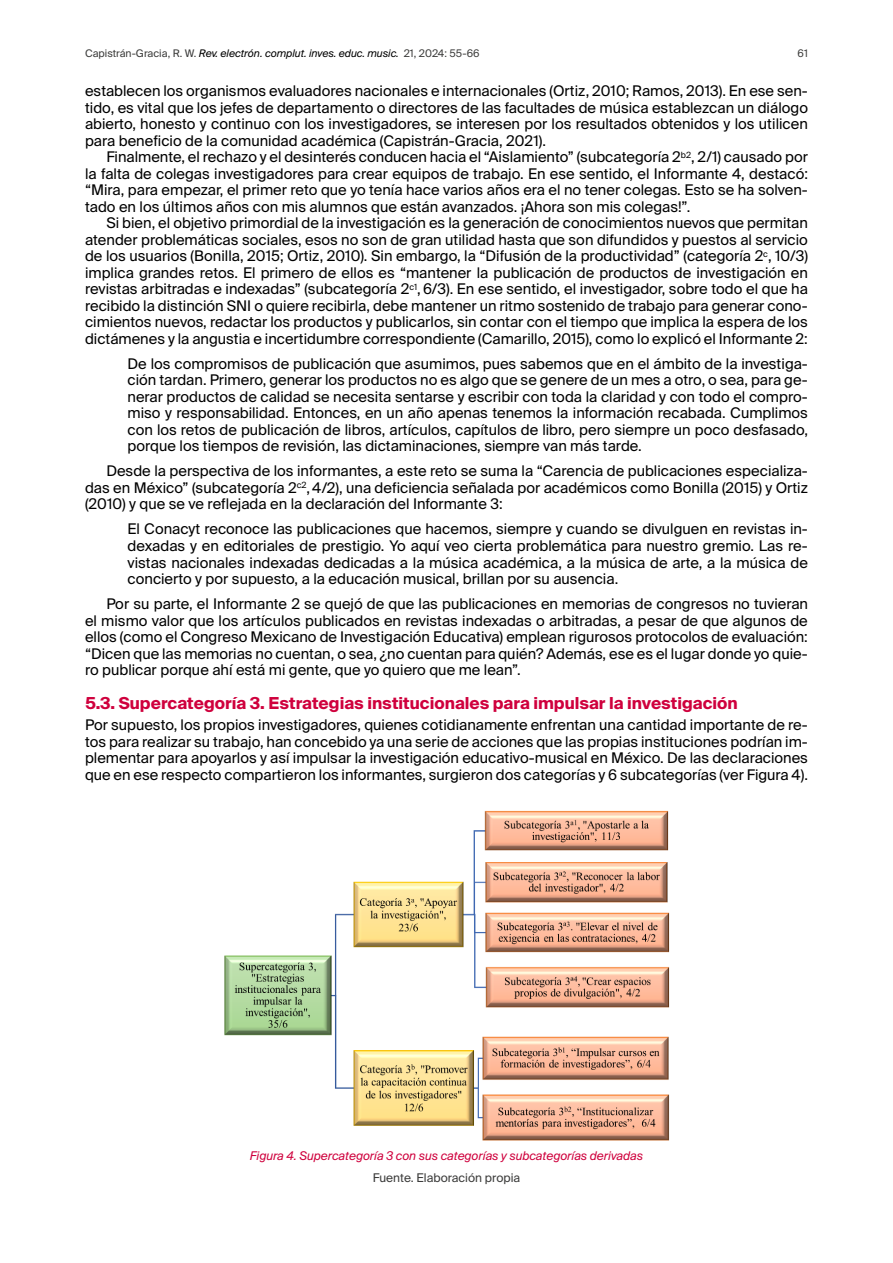
<style>
.page{position:relative;width:893px;height:1263px;background:#fff}
.page>*{position:absolute;margin:0;border:0;box-sizing:border-box;transform-origin:0 0}
._000-LADILLO_02{font:700 16.5px "Suisse Intl";color:#cf003d}
._000-TXT_GENERAL{font:14.7px/16.5px "Suisse Intl";color:#000;text-align:justify}
._000-Citas{font:14.7px/16.5px "Suisse Intl";color:#000;text-align:justify}
._000-PRIMER_PARRAFO{font:14.7px/16.5px "Suisse Intl";color:#000;text-align:justify}
._000-Pie_figuras_y_tablas{font:italic 12px "Suisse Intl";color:#cf003d}
._000-FUENTE{font:12px "Suisse Intl";color:#3c3c3b}
.t1{font:italic 10.5px "Suisse Intl";color:#000}
.t2{font:10.5px "Suisse Intl";color:#3c3c3b}
.s1{font-style:normal;color:#3c3c3b}
</style>
<div class="page">
<img style="left:224px;top:810px;width:446px;height:331px">
<p class="t1" style="left:85px;top:47px;width:396px"><span class="s1">Capistrán-Gracia, R. W.</span> Rev. electrón. complut. inves. educ. music. <span class="s1">21, 2024: 55-66</span></p>
<p class="t2" style="left:798px;top:47px;width:12px">61</p>
<p class="_000-TXT_GENERAL" style="left:85px;top:83px;width:724px">establecen los organismos evaluadores nacionales e internacionales (Ortiz, 2010; Ramos, 2013). En ese sen&shy;tido, es vital que los jefes de departamento o directores de las facultades de música establezcan un diálogo abierto, honesto y continuo con los investigadores, se interesen por los resultados obtenidos y los utilicen para beneficio de la comunidad académica (Capistrán-Gracia, 2021).</p>
<p class="_000-TXT_GENERAL" style="left:85px;top:149px;width:724px;text-indent:21px">Finalmente, el rechazo y el desinterés conducen hacia el “Aislamiento” (subcategoría 2<sup>b2</sup>, 2/1) causado por la falta de colegas investigadores para crear equipos de trabajo. En ese sentido, el Informante 4, destacó: “Mira, para empezar, el primer reto que yo tenía hace varios años era el no tener colegas. Esto se ha solven&shy;tado en los últimos años con mis alumnos que están avanzados. ¡Ahora son mis colegas!”.</p>
<p class="_000-TXT_GENERAL" style="left:85px;top:215px;width:724px;text-indent:21px">Si bien, el objetivo primordial de la investigación es la generación de conocimientos nuevos que permitan atender problemáticas sociales, esos no son de gran utilidad hasta que son difundidos y puestos al servicio de los usuarios (Bonilla, 2015; Ortiz, 2010). Sin embargo, la “Difusión de la productividad” (categoría 2<sup>c</sup>, 10/3) implica grandes retos. El primero de ellos es “mantener la publicación de productos de investigación en revistas arbitradas e indexadas” (subcategoría 2<sup>c1</sup>,6/3). En ese sentido, el investigador, sobre todo el que ha recibido la distinción SNI o quiere recibirla, debe mantener un ritmo sostenido de trabajo para generar cono&shy;cimientos nuevos, redactar los productos y publicarlos, sin contar con el tiempo que implica la espera de los dictámenes y la angustia e incertidumbre correspondiente (Camarillo, 2015), como lo explicó el Informante 2:</p>
<p class="_000-Citas" style="left:128px;top:356px;width:682px">De los compromisos de publicación que asumimos, pues sabemos que en el ámbito de la investiga&shy;ción tardan. Primero, generar los productos no es algo que se genere de un mes a otro, o sea, para ge&shy;nerar productos de calidad se necesita sentarse y escribir con toda la claridad y con todo el compro&shy;miso y responsabilidad. Entonces, en un año apenas tenemos la información recabada. Cumplimos con los retos de publicación de libros, artículos, capítulos de libro, pero siempre un poco desfasado, porque los tiempos de revisión, las dictaminaciones, siempre van más tarde.</p>
<p class="_000-TXT_GENERAL" style="left:85px;top:463px;width:724px;text-indent:21px">Desde la perspectiva de los informantes, a este reto se suma la “Carencia de publicaciones especializa&shy;das en México” (subcategoría 2<sup>c2</sup>,4/2), una deficiencia señalada por académicos como Bonilla (2015) y Ortiz (2010) y que se ve reflejada en la declaración del Informante 3:</p>
<p class="_000-Citas" style="left:128px;top:521px;width:682px">El Conacyt reconoce las publicaciones que hacemos, siempre y cuando se divulguen en revistas in&shy;dexadas y en editoriales de prestigio. Yo aquí veo cierta problemática para nuestro gremio. Las re&shy;vistas nacionales indexadas dedicadas a la música académica, a la música de arte, a la música de concierto y por supuesto, a la educación musical, brillan por su ausencia.</p>
<p class="_000-TXT_GENERAL" style="left:85px;top:596px;width:724px;text-indent:21px">Por su parte, el Informante 2 se quejó de que las publicaciones en memorias de congresos no tuvieran el mismo valor que los artículos publicados en revistas indexadas o arbitradas, a pesar de que algunos de ellos (como el Congreso Mexicano de Investigación Educativa) emplean rigurosos protocolos de evaluación: “Dicen que las memorias no cuentan, o sea, ¿no cuentan para quién? Además, ese es el lugar donde yo quie&shy;ro publicar porque ahí está mi gente, que yo quiero que me lean”.</p>
<p class="_000-LADILLO_02" style="left:85px;top:694px;width:654px">5.3. Supercategoría 3. Estrategias institucionales para impulsar la investigación</p>
<p class="_000-PRIMER_PARRAFO" style="left:85px;top:717px;width:724px">Por supuesto, los propios investigadores, quienes cotidianamente enfrentan una cantidad importante de re&shy;tos para realizar su trabajo, han concebido ya una serie de acciones que las propias instituciones podrían im&shy;plementar para apoyarlos y así impulsar la investigación educativo-musical en México. De las declaraciones que en ese respecto compartieron los informantes, surgieron dos categorías y 6 subcategorías (ver Figura 4).</p>
<p class="_000-Pie_figuras_y_tablas" style="left:250px;top:1149px;width:395px">Figura 4. Supercategoría 3 con sus categorías y subcategorías derivadas</p>
<p class="_000-FUENTE" style="left:373px;top:1171px;width:149px">Fuente. Elaboración propia</p>
</div>
